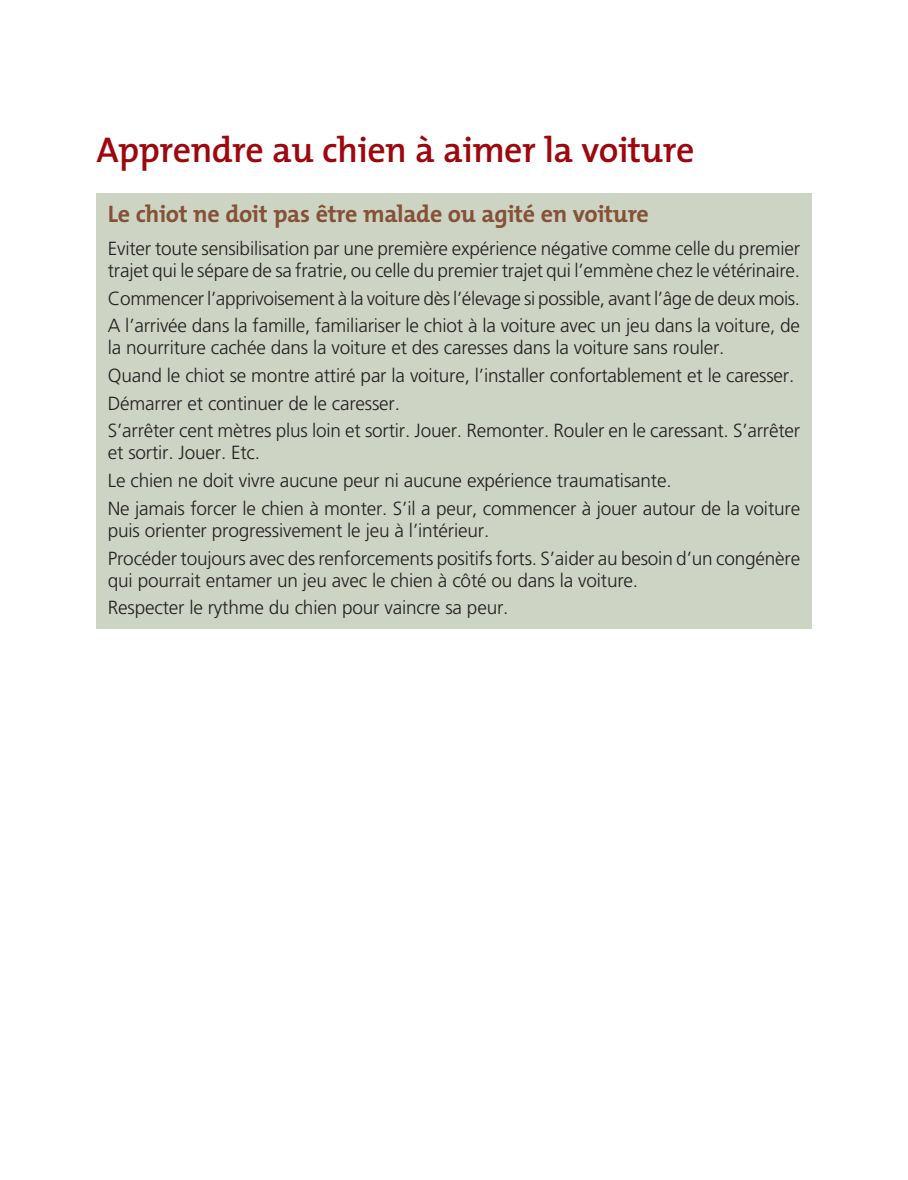
<style>
.page{position:relative;width:908px;height:1180px;background:#fff}
.page>*{position:absolute;margin:0;border:0;box-sizing:border-box;transform-origin:0 0}
.t1{font:600 36px "The Mix";letter-spacing:-.015em;color:#9d070d}
.t2{font:700 24px "The Mix";letter-spacing:-.015em;color:#835237}
.t3{font:300 19px/27.6px "Frutiger LT Std";letter-spacing:-.01em;color:#231f20}
</style>
<div class="page">
<div style="left:96px;top:193px;width:715px;height:435px;background:#ced4c4"></div>
<h1 class="t1" style="left:96px;top:136px;width:599px">Apprendre au chien à aimer la voiture</h1>
<p class="t2" style="left:108px;top:204px;width:542px">Le chiot ne doit pas être malade ou agité en voiture</p>
<p class="t3" style="left:108px;top:239px;width:693px;line-height:22px">Eviter toute sensibilisation par une première expérience négative comme celle du premier trajet qui le sépare de sa fratrie, ou celle du premier trajet qui l’emmène chez le vétérinaire.</p>
<p class="t3" style="left:108px;top:286px;width:693px">Commencer l’apprivoisement à la voiture dès l’élevage si possible, avant l’âge de deux mois.<br>A l’arrivée dans la famille, familiariser le chiot à la voiture avec un jeu dans la voiture, de</p>
<p class="t3" style="left:108px;top:335px;width:693px">la nourriture cachée dans la voiture et des caresses dans la voiture sans rouler.<br>Quand le chiot se montre attiré par la voiture, l’installer confortablement et le caresser.<br>Démarrer et continuer de le caresser.<br>S’arrêter cent mètres plus loin et sortir. Jouer. Remonter. Rouler en le caressant. S’arrêter</p>
<p class="t3" style="left:108px;top:440px;width:693px">et sortir. Jouer. Etc.<br>Le chien ne doit vivre aucune peur ni aucune expérience traumatisante.<br>Ne jamais forcer le chien à monter. S’il a peur, commencer à jouer autour de la voiture</p>
<p class="t3" style="left:108px;top:518px;width:693px">puis orienter progressivement le jeu à l’intérieur.<br>Procéder toujours avec des renforcements positifs forts. S’aider au besoin d’un congénère</p>
<p class="t3" style="left:108px;top:567px;width:531px">qui pourrait entamer un jeu avec le chien à côté ou dans la voiture.<br>Respecter le rythme du chien pour vaincre sa peur.</p>
</div>
